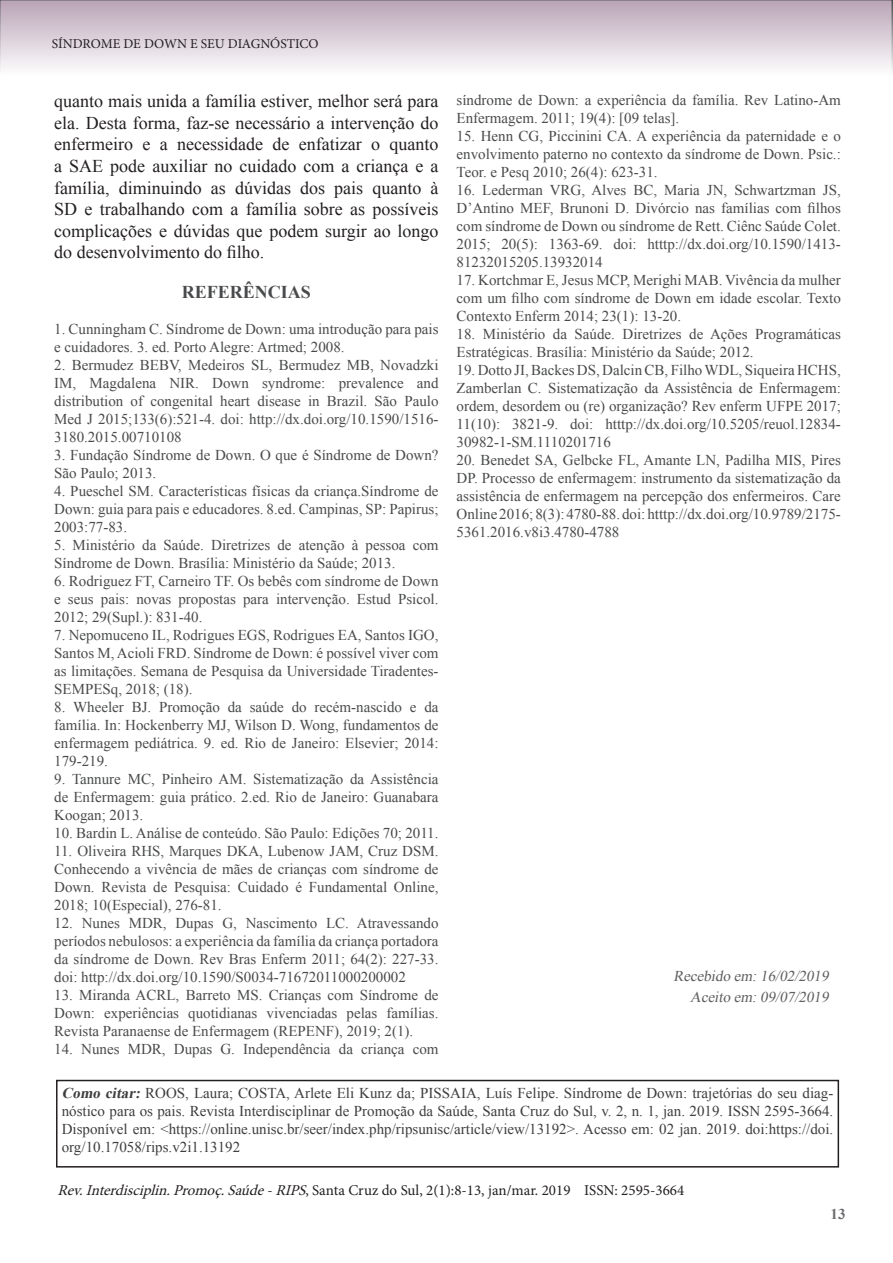
<style>
.page{position:relative;width:893px;height:1263px;background:#fff}
.page>*{position:absolute;margin:0;border:0;box-sizing:border-box;transform-origin:0 0}
.t1{font:18px/21.6px "Times New Roman";color:#231f20;text-align:justify}
.t2{font:700 18px "Times New Roman";color:#494a4b}
.t3{font:15px/18px "Times New Roman";color:#494a4b;text-align:justify}
.t4{font:15px/18px "Times New Roman";color:#3e3e3f;text-align:justify}
.t5{font:15px "Minion Pro";color:#231f20}
.t6{font:italic 15px "Times New Roman";color:#5f5f62}
.t7{font:700 15px "Times New Roman";color:#6c6d70}
.t8{font:13.5px "Minion Pro";letter-spacing:-.01em;color:#231f20}
.s1{font-weight:700;font-style:italic}
.s2{font-style:italic}
</style>
<div class="page">
<svg style="left:0;top:0;width:893px;height:72px"></svg>
<div style="left:56px;top:1080px;width:783px;height:87px;border:2px solid #231f20"></div>
<p class="t8" style="left:52px;top:35px;width:268px">SÍNDROME DE DOWN E SEU DIAGNÓSTICO</p>
<p class="t1" style="left:54px;top:90px;width:386px">quanto mais unida a família estiver, melhor será para ela. Desta forma, faz-se necessário a intervenção do enfermeiro e a necessidade de enfatizar o quanto a SAE pode auxiliar no cuidado com a criança e a família, diminuindo as dúvidas dos pais quanto à SD e trabalhando com a família sobre as possíveis complicações e dúvidas que podem surgir ao longo do desenvolvimento do filho.</p>
<p class="t2" style="left:182px;top:279px;width:131px">REFERÊNCIAS</p>
<p class="t3" style="left:54px;top:319px;width:386px">1. Cunningham C. Síndrome de Down: uma introdução para pais e cuidadores. 3. ed. Porto Alegre: Artmed; 2008.</p>
<p class="t3" style="left:54px;top:355px;width:386px">2. Bermudez BEBV, Medeiros SL, Bermudez MB, Novadzki IM, Magdalena NIR. Down syndrome: prevalence and distribution of congenital heart disease in Brazil. São Paulo Med J 2015;133(6):521-4. doi: http://dx.doi.org/10.1590/1516- 3180.2015.00710108</p>
<p class="t3" style="left:54px;top:445px;width:386px">3. Fundação Síndrome de Down. O que é Síndrome de Down?<br>São Paulo; 2013.</p>
<p class="t3" style="left:54px;top:481px;width:386px">4. Pueschel SM. Características físicas da criança.Síndrome de Down: guia para pais e educadores. 8.ed. Campinas, SP: Papirus; 2003:77-83.</p>
<p class="t3" style="left:54px;top:535px;width:386px">5. Ministério da Saúde. Diretrizes de atenção à pessoa com<br>Síndrome de Down. Brasília: Ministério da Saúde; 2013.</p>
<p class="t3" style="left:54px;top:571px;width:386px">6. Rodriguez FT, Carneiro TF. Os bebês com síndrome de Down e seus pais: novas propostas para intervenção. Estud Psicol.<br>2012; 29(Supl.): 831-40.</p>
<p class="t3" style="left:54px;top:625px;width:386px">7. Nepomuceno IL, Rodrigues EGS, Rodrigues EA, Santos IGO, Santos M, Acioli FRD. Síndrome de Down: é possível viver com as limitações. Semana de Pesquisa da Universidade Tiradentes-SEMPESq, 2018; (18).</p>
<p class="t3" style="left:54px;top:697px;width:386px">8. Wheeler BJ. Promoção da saúde do recém-nascido e da família. In: Hockenberry MJ, Wilson D. Wong, fundamentos de enfermagem pediátrica. 9. ed. Rio de Janeiro: Elsevier; 2014:<br>179-219.</p>
<p class="t3" style="left:54px;top:769px;width:386px">9. Tannure MC, Pinheiro AM. Sistematização da Assistência de Enfermagem: guia prático. 2.ed. Rio de Janeiro: Guanabara Koogan; 2013.</p>
<p class="t3" style="left:54px;top:823px;width:386px">10. Bardin L. Análise de conteúdo. São Paulo: Edições 70; 2011.</p>
<p class="t3" style="left:54px;top:841px;width:386px">11. Oliveira RHS, Marques DKA, Lubenow JAM, Cruz DSM.<br>Conhecendo a vivência de mães de crianças com síndrome de Down. Revista de Pesquisa: Cuidado é Fundamental Online, 2018; 10(Especial), 276-81.</p>
<p class="t3" style="left:54px;top:913px;width:386px">12. Nunes MDR, Dupas G, Nascimento LC. Atravessando períodos nebulosos: a experiência da família da criança portadora da síndrome de Down. Rev Bras Enferm 2011; 64(2): 227-33. doi: http://dx.doi.org/10.1590/S0034-71672011000200002</p>
<p class="t3" style="left:54px;top:985px;width:386px">13. Miranda ACRL, Barreto MS. Crianças com Síndrome de Down: experiências quotidianas vivenciadas pelas famílias.<br>Revista Paranaense de Enfermagem (REPENF), 2019; 2(1).</p>
<p class="t3" style="left:54px;top:1039px;width:386px">14. Nunes MDR, Dupas G. Independência da criança com</p>
<p class="t3" style="left:457px;top:91px;width:386px">síndrome de Down: a experiência da família. Rev Latino-Am<br>Enfermagem. 2011; 19(4): [09 telas].</p>
<p class="t3" style="left:457px;top:127px;width:386px">15. Henn CG, Piccinini CA. A experiência da paternidade e o envolvimento paterno no contexto da síndrome de Down. Psic.:<br>Teor. e Pesq 2010; 26(4): 623-31.</p>
<p class="t3" style="left:457px;top:181px;width:386px">16. Lederman VRG, Alves BC, Maria JN, Schwartzman JS, D’Antino MEF, Brunoni D. Divórcio nas famílias com filhos com síndrome de Down ou síndrome de Rett. Ciênc Saúde Colet.<br>2015; 20(5): 1363-69. doi: htttp://dx.doi.org/10.1590/1413- 81232015205.13932014</p>
<p class="t3" style="left:457px;top:271px;width:386px">17. Kortchmar E, Jesus MCP, Merighi MAB. Vivência da mulher com um filho com síndrome de Down em idade escolar. Texto Contexto Enferm 2014; 23(1): 13-20.</p>
<p class="t3" style="left:457px;top:325px;width:386px">18. Ministério da Saúde. Diretrizes de Ações Programáticas<br>Estratégicas. Brasília: Ministério da Saúde; 2012.</p>
<p class="t3" style="left:457px;top:361px;width:386px">19. Dotto JI, Backes DS, Dalcin CB, Filho WDL, Siqueira HCHS, Zamberlan C. Sistematização da Assistência de Enfermagem: ordem, desordem ou (re) organização? Rev enferm UFPE 2017; 11(10): 3821-9. doi: htttp://dx.doi.org/10.5205/reuol.12834- 30982-1-SM.1110201716</p>
<p class="t3" style="left:457px;top:451px;width:386px">20. Benedet SA, Gelbcke FL, Amante LN, Padilha MIS, Pires DP. Processo de enfermagem: instrumento da sistematização da assistência de enfermagem na percepção dos enfermeiros. Care Online 2016; 8(3): 4780-88. doi: htttp://dx.doi.org/10.9789/2175- 5361.2016.v8i3.4780-4788</p>
<p class="t6" style="left:673px;top:965px;width:160px">Recebido em:16/02/2019</p>
<p class="t6" style="left:690px;top:986px;width:143px">Aceito em:09/07/2019</p>
<p class="t4" style="left:62px;top:1084px;width:773px"><span class="s1">Como citar:</span> ROOS, Laura; COSTA, Arlete Eli Kunz da; PISSAIA, Luís Felipe. Síndrome de Down: trajetórias do seu diag&shy;nóstico para os pais. Revista Interdisciplinar de Promoção da Saúde, Santa Cruz do Sul, v. 2, n. 1, jan. 2019. ISSN 2595-3664.<br>Disponível em: &lt;https://online.unisc.br/seer/index.php/ripsunisc/article/view/13192&gt;. Acesso em: 02 jan. 2019. doi:https://doi. org/10.17058/rips.v2i1.13192</p>
<p class="t5" style="left:57px;top:1180px;width:628px"><span class="s2">Rev.Interdisciplin.Promoç.Saúde-RIPS</span>, Santa Cruz do Sul, 2(1):8-13, jan/mar. 2019 ISSN: 2595-3664</p>
<p class="t7" style="left:831px;top:1204px;width:16px">13</p>
</div>
